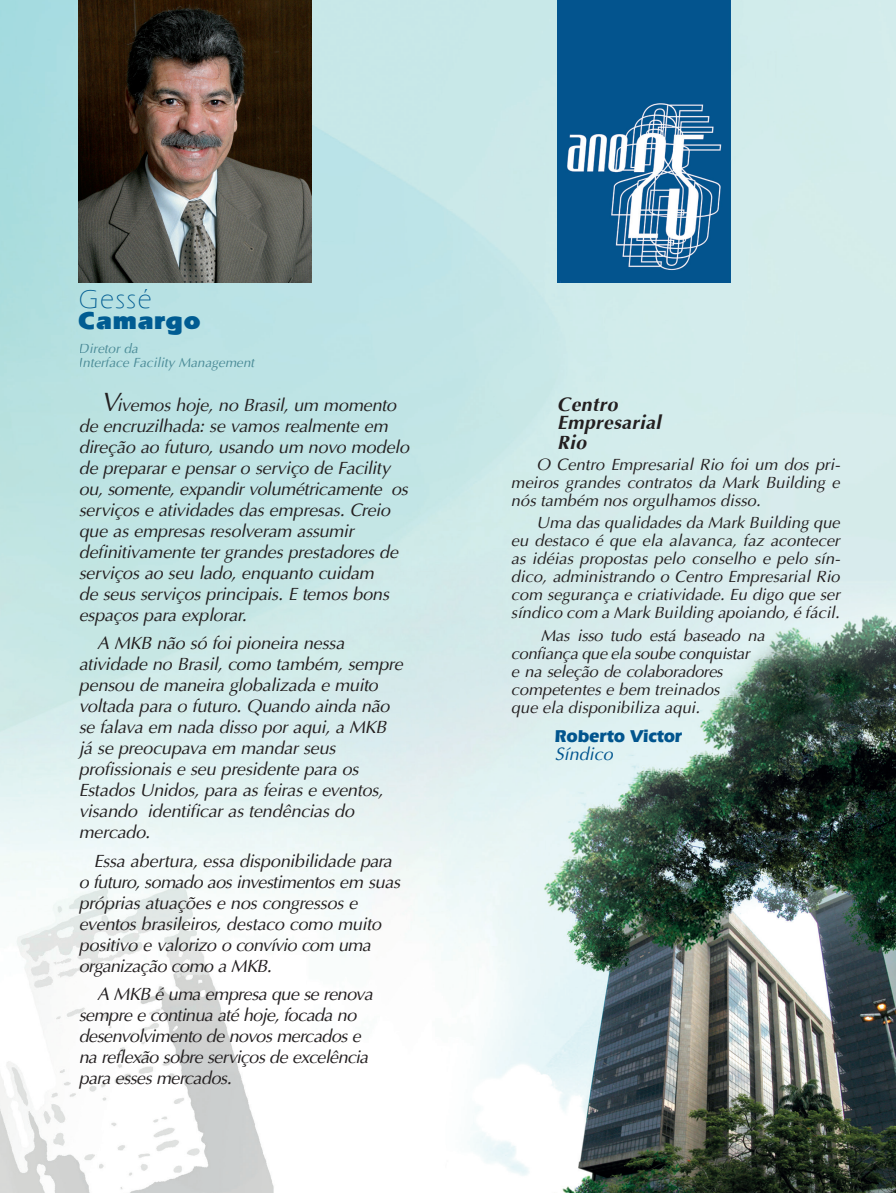
<style>
.page{position:relative;width:896px;height:1193px;background:#fff}
.page>*{position:absolute;margin:0;border:0;box-sizing:border-box;transform-origin:0 0}
.t1{font:900 27px "Eras";letter-spacing:.06em;color:#005c92}
.t2{font:300 27px "Eras ITC";letter-spacing:.06em;color:#005c92}
.t3{font:italic 700 19.5px "Ottawa";letter-spacing:.02em;color:#231f20}
.t4{font:italic 18px/21px "Ottawa";letter-spacing:-.02em;color:#231f20}
.t5{font:italic 18px "Ottawa";letter-spacing:-.04em;color:#231f20}
.t6{font:700 18px "Eras IT Cby BT";letter-spacing:-.01em;color:#01558e}
.t7{font:italic 18px "Ottawa";color:#01558e}
.t8{font:italic 16.5px/18px "Ottawa";color:#231f20;text-align:justify}
.t9{font:italic 16.5px/18px "Ottawa";letter-spacing:-.02em;color:#231f20}
.t10{font:italic 13.5px/13.5px "Ottawa";color:#3f828f}
.s1{font-size:27px}
</style>
<div class="page">
<img style="left:0;top:0;width:895px;height:1193px">
<img style="left:79px;top:0;width:232px;height:283px">
<img style="left:557px;top:0;width:172px;height:282px">
<svg style="left:892px;top:1190px;width:4px;height:3px"></svg>
<p class="t2" style="left:79px;top:284px;width:74px">Gessé</p>
<p class="t1" style="left:79px;top:306px;width:124px">Camargo</p>
<p class="t10" style="left:79px;top:342px;width:177px">Diretor da<br>Interface Facility Management</p>
<p class="t4" style="left:79px;top:394px;width:332px;text-indent:22px"><span class="s1">V</span>ivemos hoje, no Brasil, um momento de encruzilhada: se vamos realmente em direção ao futuro, usando um novo modelo de preparar e pensar o serviço de Facility ou, somente, expandir volumétricamente os serviços e atividades das empresas. Creio que as empresas resolveram assumir</p>
<p class="t4" style="left:79px;top:541px;width:321px">definitivamente ter grandes prestadores de serviços ao seu lado, enquanto cuidam</p>
<p class="t4" style="left:79px;top:583px;width:311px">de seus serviços principais. E temos bons</p>
<p class="t4" style="left:79px;top:604px;width:169px">espaços para explorar.</p>
<p class="t4" style="left:97px;top:632px;width:249px">A MKB não só foi pioneira nessa</p>
<p class="t4" style="left:79px;top:653px;width:325px">atividade no Brasil, como também, sempre pensou de maneira globalizada e muito</p>
<p class="t4" style="left:79px;top:695px;width:312px">voltada para o futuro. Quando ainda não</p>
<p class="t4" style="left:79px;top:716px;width:309px">se falava em nada disso por aqui, a MKB</p>
<p class="t4" style="left:79px;top:737px;width:258px">já se preocupava em mandar seus</p>
<p class="t4" style="left:79px;top:758px;width:281px">profissionais e seu presidente para os</p>
<p class="t4" style="left:79px;top:779px;width:306px">Estados Unidos, para as feiras e eventos,</p>
<p class="t4" style="left:79px;top:800px;width:277px">visando identificar as tendências do</p>
<p class="t4" style="left:79px;top:821px;width:73px">mercado.</p>
<p class="t4" style="left:79px;top:850px;width:323px;text-indent:15px">Essa abertura, essa disponibilidade para o futuro, somado aos investimentos em suas próprias atuações e nos congressos e</p>
<p class="t4" style="left:79px;top:913px;width:304px">eventos brasileiros, destaco como muito positivo e valorizo o convívio com uma</p>
<p class="t4" style="left:79px;top:955px;width:194px">organização como a MKB.</p>
<p class="t4" style="left:97px;top:983px;width:277px">A MKB é uma empresa que se renova</p>
<p class="t4" style="left:79px;top:1004px;width:279px">sempre e continua até hoje, focada no</p>
<p class="t4" style="left:79px;top:1025px;width:283px">desenvolvimento de novos mercados e</p>
<p class="t5" style="left:79px;top:1046px;width:291px">na reflexão sobre serviços de excelência</p>
<p class="t4" style="left:79px;top:1067px;width:154px">para esses mercados.</p>
<p class="t3" style="left:557px;top:392px;width:62px">Centro</p>
<p class="t3" style="left:557px;top:410px;width:105px">Empresarial</p>
<p class="t3" style="left:557px;top:430px;width:30px">Rio</p>
<p class="t8" style="left:510px;top:455px;width:330px;text-indent:26px">O Centro Empresarial Rio foi um dos pri&shy;meiros grandes contratos da Mark Building e nós também nos orgulhamos disso.</p>
<p class="t8" style="left:510px;top:513px;width:330px;text-indent:26px">Uma das qualidades da Mark Building que eu destaco é que ela alavanca, faz acontecer as idéias propostas pelo conselho e pelo sín&shy;dico, administrando o Centro Empresarial Rio com segurança e criatividade. Eu digo que ser síndico com a Mark Building apoiando, é fácil.</p>
<p class="t9" style="left:510px;top:626px;width:255px;text-indent:30px">Mas isso tudo está baseado na confiança que ela soube conquistar<br>e na seleção de colaboradores competentes e bem treinados<br>que ela disponibiliza aqui.</p>
<p class="t6" style="left:554px;top:724px;width:129px">Roberto Victor</p>
<p class="t7" style="left:554px;top:743px;width:60px">Síndico</p>
</div>
